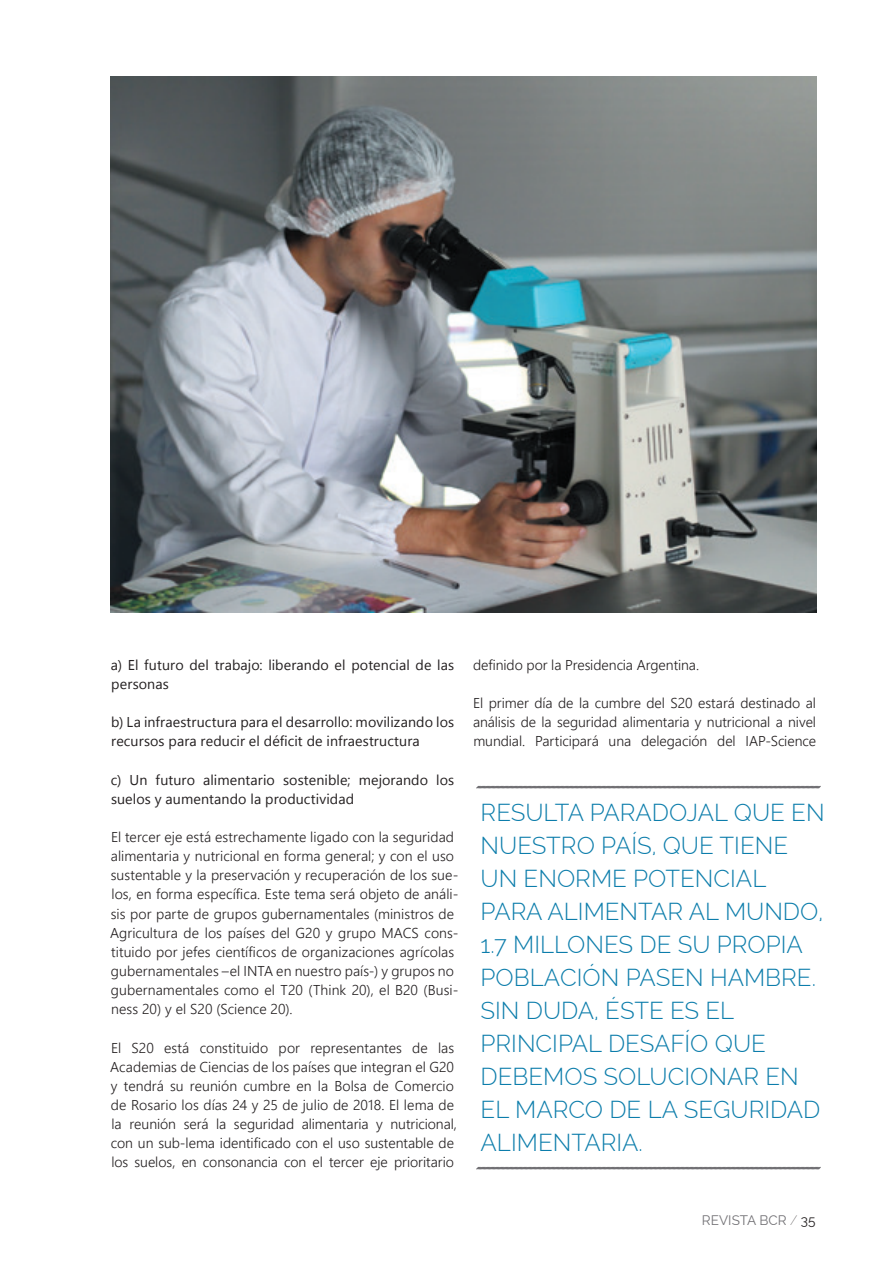
<style>
.page{position:relative;width:893px;height:1263px;background:#fff}
.page>*{position:absolute;margin:0;border:0;box-sizing:border-box;transform-origin:0 0}
._8_Texto_destacado{font:300 24px/33px "Raleway";color:#0c7dab}
._1_Texto_corrido_2_c{font:300 14.25px/19.2px "Segoe UI";letter-spacing:.005em;color:#231f20}
._1_Texto_corrido_2_c-2{font:14.25px/19.2px "Segoe UI";letter-spacing:.005em;color:#231f20}
.t1{font:13.5px "Raleway";color:#717074}
.s1{font-weight:100;color:#231f20}
.s2{color:#231f20}
</style>
<div class="page">
<img style="left:111px;top:77px;width:705px;height:535px">
<svg style="left:476px;top:785px;width:345px;height:4px"></svg>
<svg style="left:476px;top:1166px;width:345px;height:4px"></svg>
<p class="_1_Texto_corrido_2_c-2" style="left:111px;top:654px;width:345px">a) El futuro del trabajo: liberando el potencial de las personas</p>
<p class="_1_Texto_corrido_2_c-2" style="left:111px;top:712px;width:344px">b) La infraestructura para el desarrollo: movilizando los recursos para reducir el déficit de infraestructura</p>
<p class="_1_Texto_corrido_2_c-2" style="left:111px;top:769px;width:345px">c) Un futuro alimentario sostenible; mejorando los suelos y aumentando la productividad</p>
<p class="_1_Texto_corrido_2_c" style="left:110px;top:827px;width:350px">El tercer eje está estrechamente ligado con la seguridad alimentaria y nutricional en forma general; y con el uso sustentable y la preservación y recuperación de los sue&shy;los, en forma específica. Este tema será objeto de análi&shy;sis por parte de grupos gubernamentales (ministros de Agricultura de los países del G20 y grupo MACS cons&shy;tituido por jefes científicos de organizaciones agrícolas gubernamentales –el INTA en nuestro país-) y grupos no gubernamentales como el T20 (Think 20), el B20 (Busi&shy;ness 20) y el S20 (Science 20).</p>
<p class="_1_Texto_corrido_2_c" style="left:110px;top:1037px;width:348px">El S20 está constituido por representantes de las Academias de Ciencias de los países que integran el G20 y tendrá su reunión cumbre en la Bolsa de Comercio de Rosario los días 24 y 25 de julio de 2018. El lema de la reunión será la seguridad alimentaria y nutricional, con un sub-lema identificado con el uso sustentable de los suelos, en consonancia con el tercer eje prioritario</p>
<p class="_1_Texto_corrido_2_c" style="left:473px;top:654px;width:228px">definido por la Presidencia Argentina.</p>
<p class="_1_Texto_corrido_2_c" style="left:473px;top:693px;width:345px;text-align:justify">El primer día de la cumbre del S20 estará destinado al análisis de la seguridad alimentaria y nutricional a nivel mundial. Participará una delegación del IAP-Science</p>
<p class="_8_Texto_destacado" style="left:481px;top:796px;width:346px">RESULTA PARADOJAL QUE EN<br>NUESTRO PAÍS, QUE TIENE<br>UN ENORME POTENCIAL<br>PARA ALIMENTAR AL MUNDO,<br>1.7 MILLONES DE SU PROPIA<br>POBLACIÓN PASEN HAMBRE.<br>SIN DUDA, ÉSTE ES EL<br>PRINCIPAL DESAFÍO QUE<br>DEBEMOS SOLUCIONAR EN<br>EL MARCO DE LA SEGURIDAD<br>ALIMENTARIA.</p>
<p class="t1" style="left:702px;top:1212px;width:115px">REVISTA BCR <span class="s1">/</span> <span class="s2">35</span></p>
</div>
